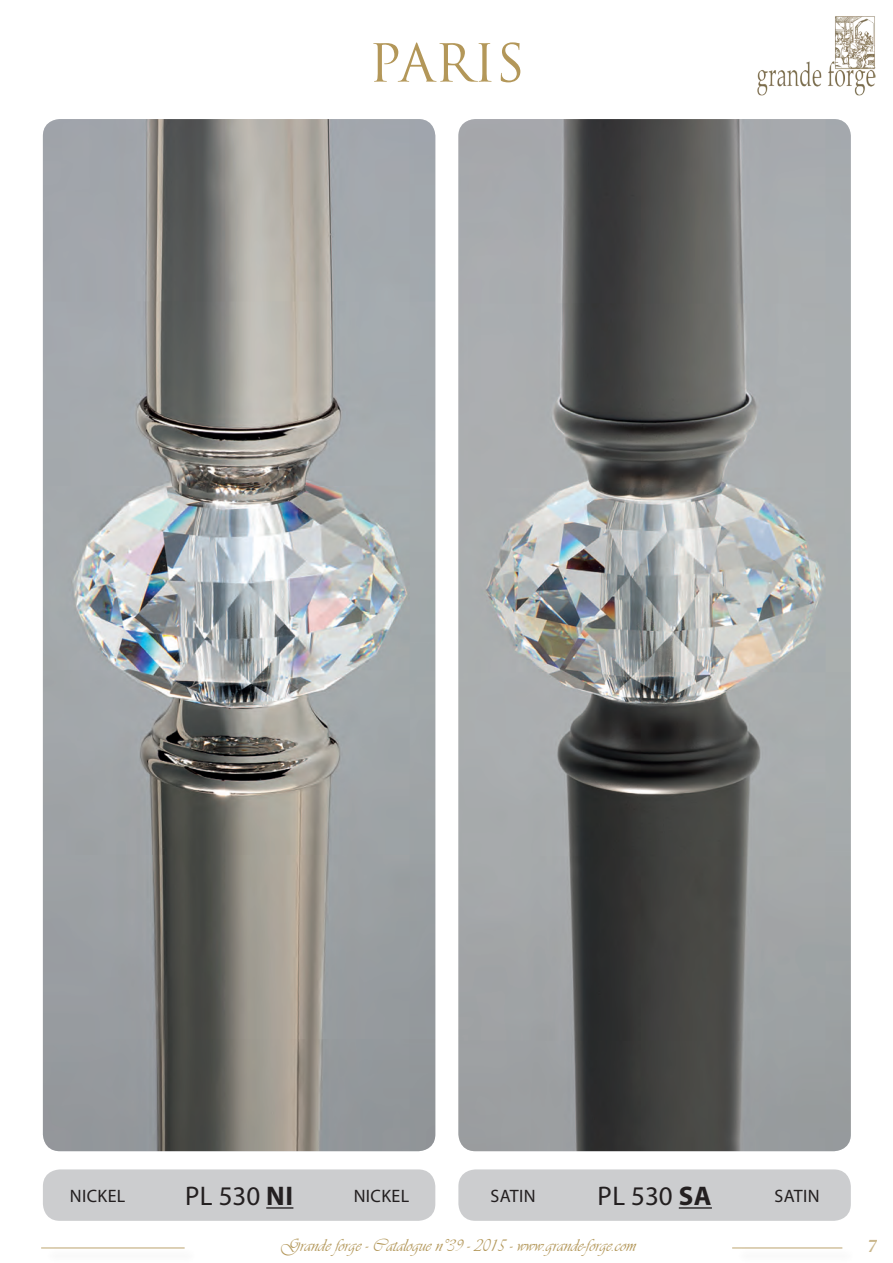
<style>
.page{position:relative;width:893px;height:1263px;background:#fff}
.page>*{position:absolute;margin:0;border:0;box-sizing:border-box;transform-origin:0 0}
.Normal_e{font:51px "Trajan Pro";color:#b39759}
.t1{font:27px "Myriad Pro";color:#231f20}
.t2{font:18px "Vivaldii";color:#b39759}
.t3{font:18px "Myriad Pro";letter-spacing:.02em;color:#231f20}
.t4{font:italic 700 18px "Palatino Linotype";color:#b39759}
.s1{font-weight:700}
</style>
<div class="page">
<div style="left:731px;top:1246px;width:126px;height:17px;background:#231f20;opacity:.39"></div>
<hr style="left:732px;top:1247px;width:110px;height:1px;background:#b39759">
<div style="left:185px;top:1232px;width:547px;height:28px;background:#fff"></div>
<div style="left:40px;top:1246px;width:159px;height:17px;background:#231f20;opacity:.39"></div>
<hr style="left:41px;top:1247px;width:144px;height:1px;background:#b39759">
<img style="left:757px;top:16px;width:119px;height:80px">
<div style="left:458px;top:1169px;width:393px;height:52px;background:#c7c8ca;border-radius:17px"></div>
<hr style="left:679px;top:1207px;width:33px;height:1px;background:#231f20">
<div style="left:43px;top:1169px;width:392px;height:52px;background:#c7c8ca;border-radius:17px"></div>
<svg style="left:266px;top:1207px;width:27px;height:1px"></svg>
<img style="left:458px;top:119px;width:393px;height:1032px">
<img style="left:43px;top:119px;width:392px;height:1032px">
<p class="Normal_e" style="left:369px;top:31px;width:158px">PARIS</p>
<p class="t1" style="left:185px;top:1179px;width:110px">PL 530 <span class="s1">NI</span></p>
<p class="t1" style="left:598px;top:1179px;width:116px">PL 530 <span class="s1">SA</span></p>
<p class="t3" style="left:70px;top:1185px;width:57px">NICKEL</p>
<p class="t3" style="left:354px;top:1185px;width:57px">NICKEL</p>
<p class="t3" style="left:491px;top:1185px;width:47px">SATIN</p>
<p class="t3" style="left:774px;top:1185px;width:47px">SATIN</p>
<p class="t2" style="left:281px;top:1235px;width:356px">Grande forge - Catalogue n°39 - 2015 - www.grande-forge.com</p>
<p class="t4" style="left:867px;top:1233px;width:11px">7</p>
</div>
